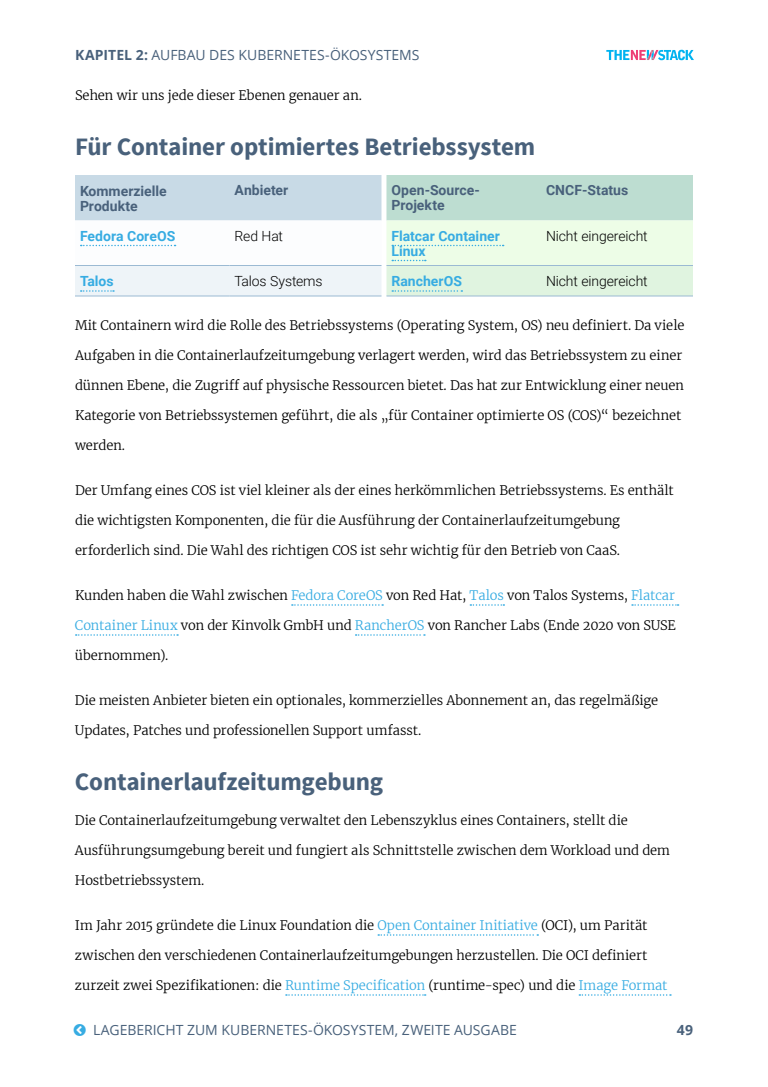
<style>
.page{position:relative;width:768px;height:1087px;background:#fff}
.page>*{position:absolute;margin:0;border:0;box-sizing:border-box;transform-origin:0 0}
.t1{font:700 25px "Source Sans Pro";letter-spacing:-.005em;color:#49617b}
.t2{font:14px "Open Sans";color:#49617b}
.Table_-_Column___Row{font:700 14px "Roboto";color:#49617b}
.Table_-_Data{font:300 14px "Roboto";letter-spacing:-.01em;color:#000}
.Table_-_Data_Bold{font:700 14px/15px "Roboto";color:#37ace2}
.t3{font:700 14px "Open Sans";color:#49617b}
.Body_Text{font:300 13px "Merriweather";color:#000}
.s1{font-weight:700}
.s2{color:#37ace2}
</style>
<div class="page">
<svg style="left:606px;top:50px;width:88px;height:10px"></svg>
<hr style="left:75px;top:296px;width:155px;height:1px;background:#9bbad3">
<hr style="left:230px;top:296px;width:152px;height:1px;background:#9bbad3">
<hr style="left:386px;top:296px;width:155px;height:1px;background:#9bbad3">
<hr style="left:541px;top:296px;width:152px;height:1px;background:#9bbad3">
<svg style="left:75px;top:175px;width:618px;height:121px"></svg>
<svg style="left:292px;top:604px;width:91px;height:2px"></svg>
<svg style="left:470px;top:604px;width:34px;height:2px"></svg>
<svg style="left:632px;top:604px;width:47px;height:2px"></svg>
<svg style="left:76px;top:634px;width:102px;height:2px"></svg>
<svg style="left:356px;top:634px;width:69px;height:2px"></svg>
<svg style="left:378px;top:934px;width:160px;height:2px"></svg>
<svg style="left:286px;top:994px;width:140px;height:2px"></svg>
<svg style="left:579px;top:994px;width:92px;height:2px"></svg>
<p class="t2" style="left:75px;top:45px;width:346px"><span class="s1">KAPITEL 2:</span> AUFBAU DES KUBERNETES-ÖKOSYSTEMS</p>
<p class="Body_Text" style="left:75px;top:86px;width:289px">Sehen wir uns jede dieser Ebenen genauer an.</p>
<h3 class="t1" style="left:75px;top:131px;width:462px">Für Container optimiertes Betriebssystem</h3>
<p class="Table_-_Column___Row" style="left:80px;top:181px;width:88px">Kommerzielle</p>
<p class="Table_-_Column___Row" style="left:80px;top:196px;width:59px">Produkte</p>
<p class="Table_-_Column___Row" style="left:234px;top:180px;width:55px">Anbieter</p>
<p class="Table_-_Column___Row" style="left:392px;top:180px;width:90px">Open-Source-</p>
<p class="Table_-_Column___Row" style="left:392px;top:195px;width:55px">Projekte</p>
<p class="Table_-_Column___Row" style="left:546px;top:180px;width:84px">CNCF-Status</p>
<p class="Table_-_Data_Bold" style="left:80px;top:228px;width:97px">Fedora CoreOS</p>
<p class="Table_-_Data" style="left:234px;top:226px;width:50px">Red Hat</p>
<p class="Table_-_Data_Bold" style="left:392px;top:228px;width:110px">Flatcar Container<br>Linux</p>
<p class="Table_-_Data" style="left:546px;top:226px;width:103px">Nicht eingereicht</p>
<p class="Table_-_Data_Bold" style="left:80px;top:273px;width:35px">Talos</p>
<p class="Table_-_Data" style="left:234px;top:271px;width:90px">Talos Systems</p>
<p class="Table_-_Data_Bold" style="left:392px;top:273px;width:72px">RancherOS</p>
<p class="Table_-_Data" style="left:546px;top:271px;width:103px">Nicht eingereicht</p>
<p class="Body_Text" style="left:75px;top:316px;width:611px">Mit Containern wird die Rolle des Betriebssystems (Operating System, OS) neu definiert. Da viele</p>
<p class="Body_Text" style="left:75px;top:346px;width:609px">Aufgaben in die Containerlaufzeitumgebung verlagert werden, wird das Betriebssystem zu einer</p>
<p class="Body_Text" style="left:75px;top:376px;width:610px">dünnen Ebene, die Zugriff auf physische Ressourcen bietet. Das hat zur Entwicklung einer neuen</p>
<p class="Body_Text" style="left:75px;top:406px;width:608px">Kategorie von Betriebssystemen geführt, die als „für Container optimierte OS (COS)“ bezeichnet</p>
<p class="Body_Text" style="left:75px;top:436px;width:52px">werden.</p>
<p class="Body_Text" style="left:75px;top:481px;width:600px">Der Umfang eines COS ist viel kleiner als der eines herkömmlichen Betriebssystems. Es enthält</p>
<p class="Body_Text" style="left:75px;top:511px;width:547px">die wichtigsten Komponenten, die für die Ausführung der Containerlaufzeitumgebung</p>
<p class="Body_Text" style="left:75px;top:541px;width:547px">erforderlich sind. Die Wahl des richtigen COS ist sehr wichtig für den Betrieb von CaaS.</p>
<p class="Body_Text" style="left:75px;top:586px;width:602px">Kunden haben die Wahl zwischen <span class="s2">Fedora CoreOS</span> von Red Hat, <span class="s2">Talos</span> von Talos Systems, <span class="s2">Flatcar</span></p>
<p class="Body_Text" style="left:75px;top:616px;width:602px"><span class="s2">Container Linux</span> von der Kinvolk GmbH und <span class="s2">RancherOS</span> von Rancher Labs (Ende 2020 von SUSE</p>
<p class="Body_Text" style="left:75px;top:646px;width:95px">übernommen).</p>
<p class="Body_Text" style="left:75px;top:691px;width:585px">Die meisten Anbieter bieten ein optionales, kommerzielles Abonnement an, das regelmäßige</p>
<p class="Body_Text" style="left:75px;top:721px;width:348px">Updates, Patches und professionellen Support umfasst.</p>
<h3 class="t1" style="left:75px;top:766px;width:310px">Containerlaufzeitumgebung</h3>
<p class="Body_Text" style="left:75px;top:811px;width:554px">Die Containerlaufzeitumgebung verwaltet den Lebenszyklus eines Containers, stellt die</p>
<p class="Body_Text" style="left:75px;top:841px;width:597px">Ausführungsumgebung bereit und fungiert als Schnittstelle zwischen dem Workload und dem</p>
<p class="Body_Text" style="left:75px;top:871px;width:131px">Hostbetriebssystem.</p>
<p class="Body_Text" style="left:75px;top:916px;width:574px">Im Jahr 2015 gründete die Linux Foundation die <span class="s2">Open Container Initiative</span> (OCI), um Parität</p>
<p class="Body_Text" style="left:75px;top:946px;width:574px">zwischen den verschiedenen Containerlaufzeitumgebungen herzustellen. Die OCI definiert</p>
<p class="Body_Text" style="left:75px;top:976px;width:594px">zurzeit zwei Spezifikationen: die <span class="s2">Runtime Specification</span> (runtime-spec) und die <span class="s2">Image Format</span></p>
<p class="t2" style="left:93px;top:1020px;width:425px">LAGEBERICHT ZUM KUBERNETES-ÖKOSYSTEM, ZWEITE AUSGABE</p>
<p class="t3" style="left:677px;top:1020px;width:18px">49</p>
</div>
